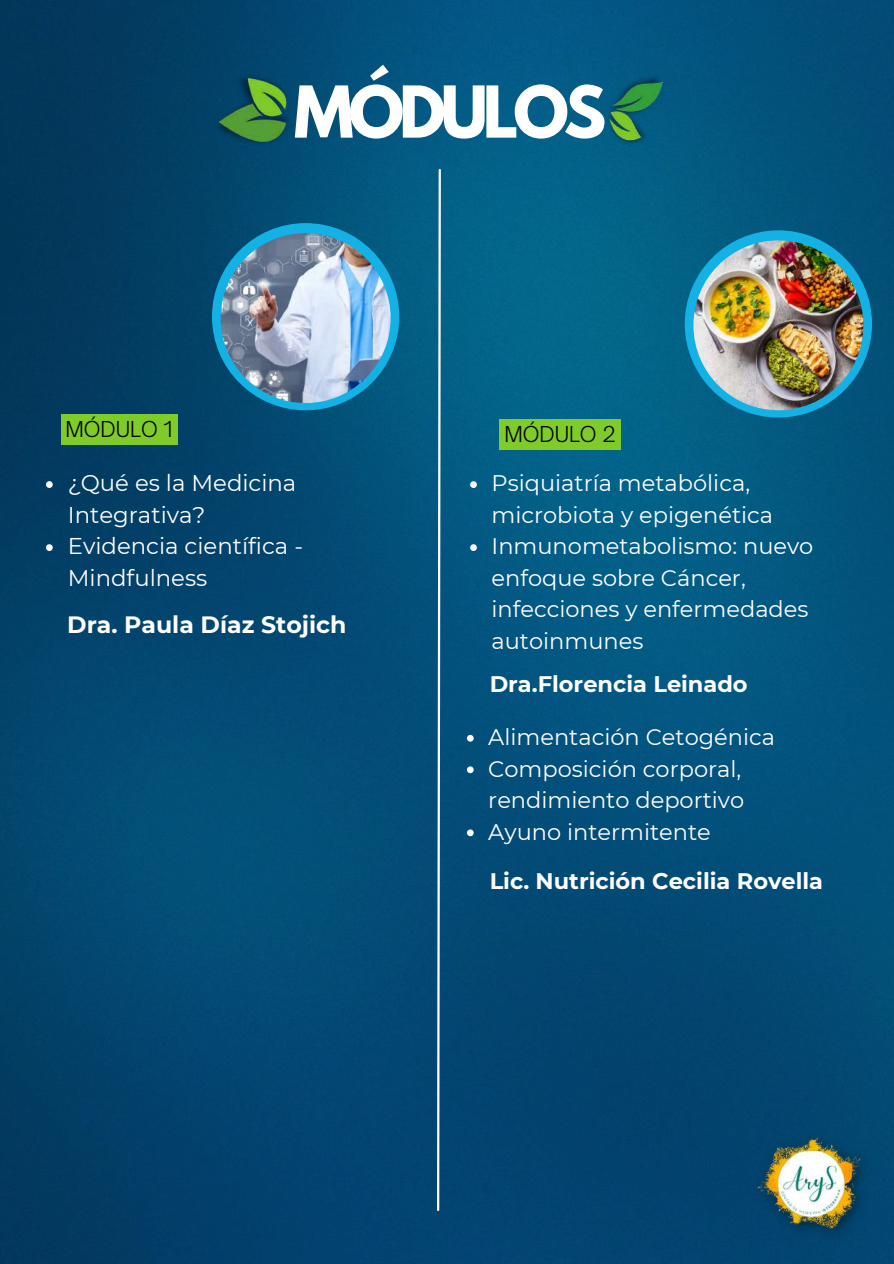
<style>
.page{position:relative;width:894px;height:1264px;background:#fff}
.page>*{position:absolute;margin:0;border:0;box-sizing:border-box;transform-origin:0 0}
.t1{font:700 63.3px "League Spartan";letter-spacing:-.08em;color:#fff}
.t2{font:700 23.55px "Montserrat";color:#fefefe}
.t3{font:22.8px/31.5px "Montserrat";color:#fefefe}
.t4{font:22.5px/31.5px "Montserrat";color:#fefefe}
.t5{font:700 22.5px "Montserrat";color:#fefefe}
.t6{font:300 21px "Open Sauce One";color:#000}
</style>
<div class="page">
<img style="left:0;top:0;width:893px;height:1263px">
<img style="left:596px;top:64px;width:79px;height:105px">
<img style="left:203px;top:60px;width:102px;height:120px">
<svg style="left:436px;top:168px;width:6px;height:1044px"></svg>
<div style="left:212px;top:223px;width:187px;height:187px;background:#14b1e4;border-radius:50%"></div>
<img style="left:221px;top:233px;width:169px;height:170px;border-radius:50%">
<div style="left:61px;top:414px;width:116px;height:31px;background:#7ecb2a"></div>
<div style="left:499px;top:419px;width:121px;height:31px;background:#7ecb2a"></div>
<div style="left:684px;top:230px;width:187px;height:187px;background:#14b1e4;border-radius:50%"></div>
<img style="left:693px;top:240px;width:170px;height:170px;border-radius:50%">
<svg style="left:46px;top:481px;width:7px;height:7px"></svg>
<svg style="left:46px;top:544px;width:7px;height:7px"></svg>
<svg style="left:470px;top:481px;width:7px;height:7px"></svg>
<svg style="left:470px;top:544px;width:7px;height:7px"></svg>
<svg style="left:467px;top:735px;width:6px;height:6px"></svg>
<svg style="left:467px;top:766px;width:6px;height:7px"></svg>
<svg style="left:467px;top:829px;width:6px;height:7px"></svg>
<img style="left:751px;top:1128px;width:120px;height:117px">
<h1 class="t1" style="left:294px;top:81px;width:314px">MÓDULOS</h1>
<p class="t6" style="left:65px;top:416px;width:108px">MÓDULO 1</p>
<p class="t6" style="left:504px;top:421px;width:113px">MÓDULO 2</p>
<p class="t3" style="left:68px;top:467px;width:237px">¿Qué es la Medicina<br>Integrativa?<br>Evidencia científica -<br>Mindfulness</p>
<p class="t2" style="left:67px;top:610px;width:280px">Dra. Paula Díaz Stojich</p>
<p class="t4" style="left:491px;top:467px;width:323px">Psiquiatría metabólica, microbiota y epigenética<br>Inmunometabolismo: nuevo enfoque sobre Cáncer, infecciones y enfermedades autoinmunes</p>
<p class="t5" style="left:489px;top:669px;width:259px">Dra.Florencia Leinado</p>
<p class="t4" style="left:488px;top:721px;width:288px">Alimentación Cetogénica<br>Composición corporal, rendimiento deportivo<br>Ayuno intermitente</p>
<p class="t5" style="left:489px;top:866px;width:335px">Lic. Nutrición Cecilia Rovella</p>
</div>
